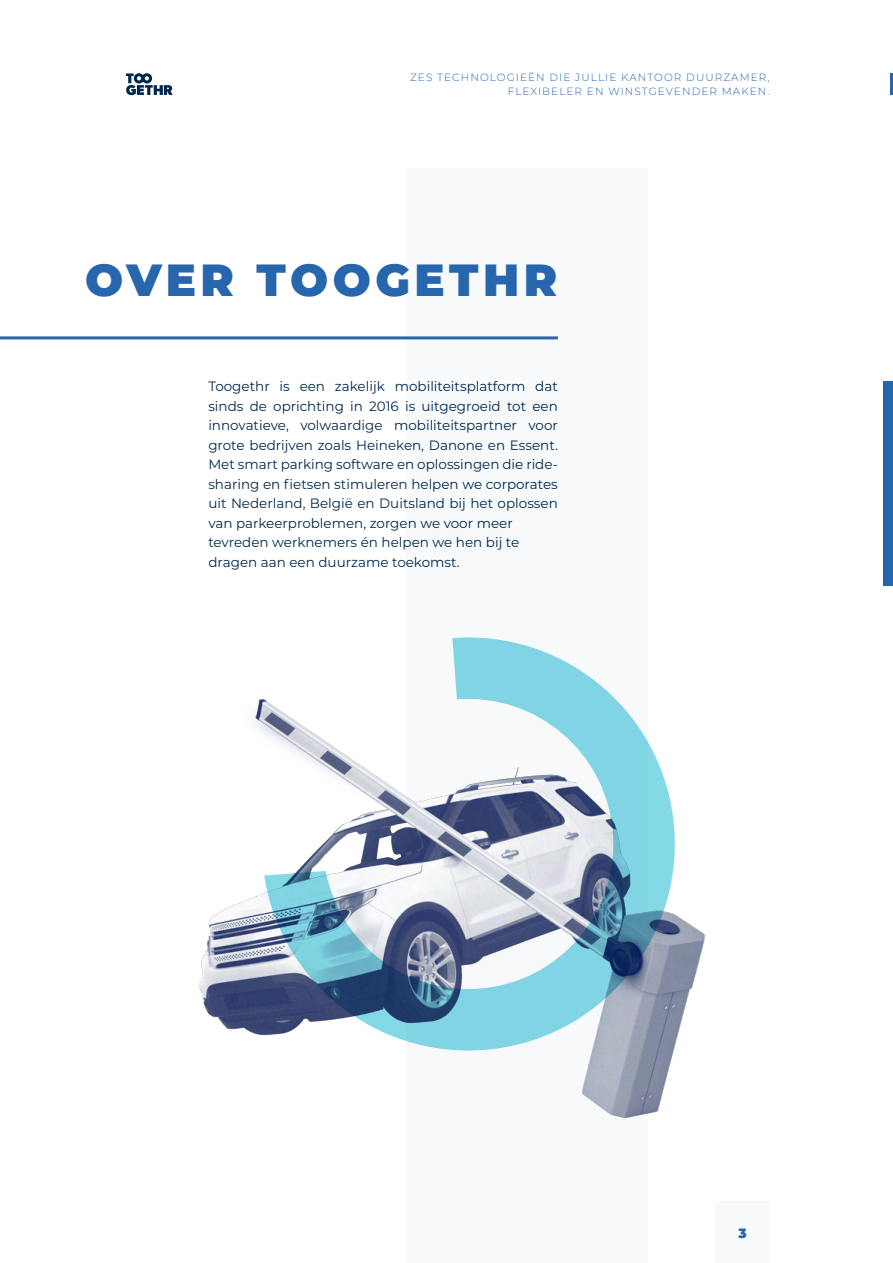
<style>
.page{position:relative;width:893px;height:1263px;background:#fff}
.page>*{position:absolute;margin:0;border:0;box-sizing:border-box;transform-origin:0 0}
.t1{font:900 45px "Montserrat";letter-spacing:.1em;color:#2765ac}
.t2{font:13.5px/19.5px "Montserrat";color:#00284d}
.t3{font:900 13.5px "Montserrat";color:#2765ac}
.t4{font:300 10.5px/13.5px "Montserrat";letter-spacing:.1em;color:#2765ac;text-align:right}
</style>
<div class="page">
<svg style="left:126px;top:73px;width:47px;height:22px"></svg>
<hr style="left:890px;top:73px;width:3px;height:21px;background:#2765ac">
<div style="left:406px;top:168px;width:242px;height:1095px;background:#f7f9fb"></div>
<hr style="left:0;top:336px;width:558px;height:3px;background:#2765ac">
<div style="left:883px;top:381px;width:10px;height:205px;background:#2765ac"></div>
<img style="left:199px;top:699px;width:507px;height:419px">
<svg style="left:264px;top:637px;width:419px;height:421px"></svg>
<div style="left:716px;top:1202px;width:54px;height:61px;background:#f7f9fb"></div>
<p class="t4" style="left:410px;top:70px;width:361px">ZES TECHNOLOGIEËN DIE JULLIE KANTOOR DUURZAMER,<br>FLEXIBELER EN WINSTGEVENDER MAKEN.</p>
<h1 class="t1" style="left:85px;top:246px;width:474px">OVER TOOGETHR</h1>
<p class="t2" style="left:208px;top:376px;width:351px">Toogethr is een zakelijk mobiliteitsplatform dat sinds de oprichting in 2016 is uitgegroeid tot een innovatieve, volwaardige mobiliteitspartner voor grote bedrijven zoals Heineken, Danone en Essent.<br>Met smart parking software en oplossingen die ride&shy;sharing en fietsen stimuleren helpen we corporates uit Nederland, België en Duitsland bij het oplossen van parkeerproblemen, zorgen we voor meer tevreden werknemers én helpen we hen bij te dragen aan een duurzame toekomst.</p>
<p class="t3" style="left:738px;top:1223px;width:10px">3</p>
</div>
